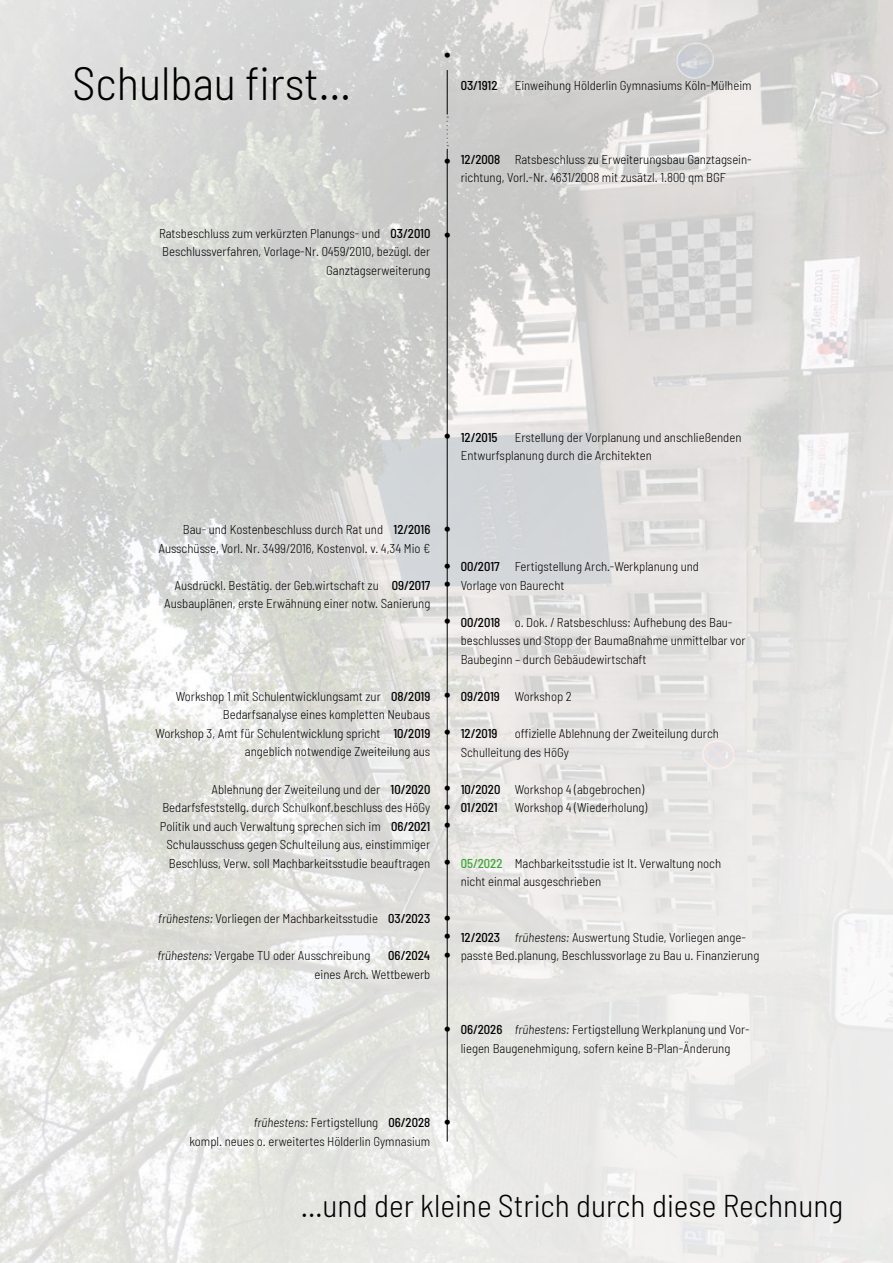
<style>
.page{position:relative;width:893px;height:1263px;background:#fff}
.page>*{position:absolute;margin:0;border:0;box-sizing:border-box;transform-origin:0 0}
.t1{font:300 semi-condensed 46.5px "Barlow";color:#000}
.t2{font:300 semi-condensed 31.5px "Barlow";color:#000}
.t3{font:500 semi-condensed 21.3px/18.6px "Barlow";color:#000}
.t4{font:300 semi-condensed 12.9px/18.5px "Barlow";color:#000}
.t5{font:500 semi-condensed 12.9px "Barlow";color:#000}
.s1{font-weight:500}
.s2{font-style:italic}
.s3{font-weight:500;color:#3fa535}
</style>
<div class="page">
<img style="left:0;top:0;width:893px;height:1263px">
<svg style="left:446px;top:116px;width:2px;height:30px"></svg>
<hr style="left:447px;top:70px;width:1px;height:44px;background:#000">
<hr style="left:447px;top:149px;width:1px;height:992px;background:#000">
<h1 class="t1" style="left:72px;top:54px;width:280px">Schulbau first…</h1>
<h3 class="t3" style="left:444px;top:44px;width:8px">•</h3>
<p class="t5" style="left:461px;top:77px;width:38px">03/1912</p>
<p class="t4" style="left:515px;top:76px;width:238px">Einweihung Hölderlin Gymnasiums Köln-Mülheim</p>
<h3 class="t3" style="left:444px;top:149px;width:8px">•</h3>
<p class="t4" style="left:461px;top:149px;width:293px"><span class="s1">12/2008</span> Ratsbeschluss zu Erweiterungsbau Ganztagsein&shy;richtung, Vorl.-Nr. 4631/2008 mit zusätzl. 1.800 qm BGF</p>
<p class="t4" style="left:159px;top:224px;width:273px;text-align:right">Ratsbeschluss zum verkürzten Planungs- und <span class="s1">03/2010<br></span>Beschlussverfahren, Vorlage-Nr. 0459/2010, bezügl. der<br>Ganztagserweiterung</p>
<h3 class="t3" style="left:444px;top:223px;width:8px">•</h3>
<h3 class="t3" style="left:444px;top:424px;width:8px">•</h3>
<p class="t5" style="left:461px;top:429px;width:38px">12/2015</p>
<p class="t4" style="left:461px;top:427px;width:282px;text-indent:54px">Erstellung der Vorplanung und anschließenden<br>Entwurfsplanung durch die Architekten</p>
<p class="t4" style="left:158px;top:520px;width:273px;text-align:right">Bau- und Kostenbeschluss durch Rat und <span class="s1">12/2016<br></span>Ausschüsse, Vorl. Nr. 3499/2016, Kostenvol. v. 4,34 Mio €</p>
<p class="t4" style="left:164px;top:575px;width:268px;text-align:right">Ausdrückl. Bestätig. der Geb.wirtschaft zu <span class="s1">09/2017<br></span>Ausbauplänen, erste Erwähnung einer notw. Sanierung</p>
<p class="t4" style="left:155px;top:687px;width:276px;text-align:right">Workshop 1 mit Schulentwicklungsamt zur <span class="s1">08/2019<br></span>Bedarfsanalyse eines kompletten Neubaus<br>Workshop 3, Amt für Schulentwicklung spricht <span class="s1">10/2019 </span>angeblich notwendige Zweiteilung aus</p>
<p class="t4" style="left:160px;top:779px;width:272px;text-align:right">Ablehnung der Zweiteilung und der <span class="s1">10/2020<br></span>Bedarfsfeststellg. durch Schulkonf.beschluss des HöGy Politik und auch Verwaltung sprechen sich im <span class="s1">06/2021<br></span>Schulausschuss gegen Schulteilung aus, einstimmiger Beschluss, Verw. soll Machbarkeitsstudie beauftragen</p>
<p class="t4" style="left:158px;top:909px;width:274px"><span class="s2">frühestens:</span> Vorliegen der Machbarkeitsstudie <span class="s1">03/2023</span></p>
<p class="t4" style="left:157px;top:946px;width:214px"><span class="s2">frühestens:</span> Vergabe TU oder Ausschreibung</p>
<p class="t5" style="left:388px;top:947px;width:44px">06/2024</p>
<p class="t4" style="left:315px;top:964px;width:117px">eines Arch. Wettbewerb</p>
<h3 class="t3" style="left:444px;top:508px;width:8px;line-height:37px">• •</h3>
<h3 class="t3" style="left:444px;top:563px;width:8px;line-height:37px">• •</h3>
<h3 class="t3" style="left:444px;top:675px;width:8px;line-height:37px">• •</h3>
<h3 class="t3" style="left:444px;top:776px;width:8px;text-align:justify">• • •</h3>
<h3 class="t3" style="left:444px;top:850px;width:8px">•</h3>
<h3 class="t3" style="left:444px;top:906px;width:8px;text-align:justify">• • •</h3>
<p class="t4" style="left:461px;top:557px;width:240px"><span class="s1">00/2017</span> Fertigstellung Arch.-Werkplanung und<br>Vorlage von Baurecht</p>
<p class="t4" style="left:461px;top:613px;width:286px"><span class="s1">00/2018</span> o. Dok. / Ratsbeschluss: Aufhebung des Bau&shy;beschlusses und Stopp der Baumaßnahme unmittelbar vor<br>Baubeginn – durch Gebäudewirtschaft</p>
<p class="t4" style="left:461px;top:687px;width:113px"><span class="s1">09/2019</span> Workshop 2</p>
<p class="t5" style="left:461px;top:725px;width:38px">12/2019</p>
<p class="t4" style="left:461px;top:724px;width:260px;text-indent:54px">offizielle Ablehnung der Zweiteilung durch<br>Schulleitung des HöGy</p>
<p class="t4" style="left:461px;top:779px;width:185px"><span class="s1">10/2020</span> Workshop 4 (abgebrochen)<br><span class="s1">01/2021</span></p>
<p class="t4" style="left:515px;top:798px;width:134px">Workshop 4 (Wiederholung)</p>
<p class="t4" style="left:461px;top:853px;width:262px"><span class="s3">05/2022</span> Machbarkeitsstudie ist lt. Verwaltung noch nicht einmal ausgeschrieben</p>
<p class="t4" style="left:461px;top:927px;width:300px"><span class="s1">12/2023</span> <span class="s2">frühestens:</span> Auswertung Studie, Vorliegen ange&shy;passte Bed.planung, Beschlussvorlage zu Bau u. Finanzierung</p>
<h3 class="t3" style="left:444px;top:1017px;width:8px">•</h3>
<p class="t4" style="left:461px;top:1020px;width:291px"><span class="s1">06/2026</span> <span class="s2">frühestens:</span> Fertigstellung Werkplanung und Vor&shy;liegen Baugenehmigung, sofern keine B-Plan-Änderung</p>
<p class="t4" style="left:189px;top:1113px;width:243px;text-align:right"><span class="s2">frühestens:</span> Fertigstellung <span class="s1">06/2028<br></span>kompl. neues o. erweitertes Hölderlin Gymnasium</p>
<h3 class="t3" style="left:444px;top:1110px;width:8px">•</h3>
<h2 class="t2" style="left:301px;top:1186px;width:544px">…und der kleine Strich durch diese Rechnung</h2>
</div>
